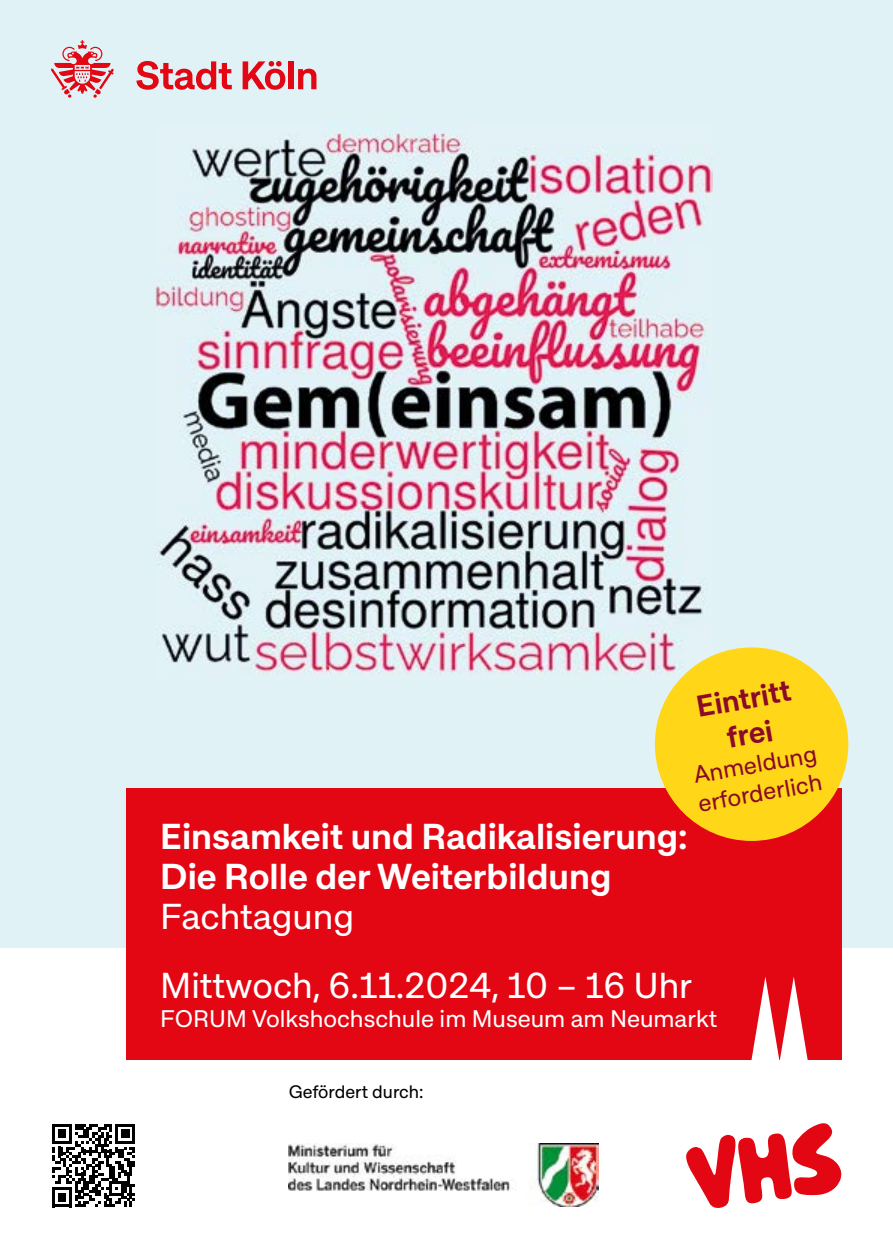
<style>
.page{position:relative;width:893px;height:1259px;background:#fff}
.page>*{position:absolute;margin:0;border:0;box-sizing:border-box;transform-origin:0 0}
.t1{font:600 36px/39.6px "Approach Koeln";color:#fff}
.t2{font:36px/69.3px "Approach Koeln";color:#fff}
.t3{font:600 30px/36px "Approach Koeln";color:#8b0a28;text-align:center}
.t4{font:24px "Approach Koeln";color:#fff}
.t5{font:24px/28.8px "Approach Koeln";color:#8b0a28}
.t6{font:18px "Approach Koeln";color:#000}
</style>
<div class="page">
<div style="left:0;top:0;width:893px;height:947px;background:#e1f2f7"></div>
<img style="left:155px;top:122px;width:557px;height:552px">
<svg style="left:686px;top:1123px;width:156px;height:85px"></svg>
<svg style="left:51px;top:40px;width:63px;height:58px"></svg>
<svg style="left:136px;top:61px;width:96px;height:29px"></svg>
<svg style="left:243px;top:61px;width:42px;height:29px"></svg>
<div style="left:289px;top:61px;width:5px;height:28px;background:#e30613"></div>
<svg style="left:298px;top:69px;width:18px;height:20px"></svg>
<div style="left:126px;top:788px;width:716px;height:272px;background:#e30613"></div>
<svg style="left:52px;top:1124px;width:83px;height:83px"></svg>
<div style="left:655px;top:647px;width:193px;height:194px;background:#ffd618;border-radius:50%"></div>
<img style="left:289px;top:1143px;width:309px;height:63px">
<svg style="left:751px;top:977px;width:57px;height:83px"></svg>
<p class="t3" style="left:693px;top:688px;width:97px;rotate:-10deg">Eintritt frei</p>
<p class="t5" style="left:691px;top:760px;width:127px;rotate:-10deg">Anmeldung erforderlich</p>
<p class="t1" style="left:160px;top:816px;width:529px">Einsamkeit und Radikalisierung:<br>Die Rolle der Weiterbildung</p>
<p class="t2" style="left:160px;top:880px;width:533px">Fachtagung<br>Mittwoch, 6.11.2024, 10 – 16 Uhr</p>
<p class="t4" style="left:160px;top:1003px;width:558px">FORUM Volkshochschule im Museum am Neumarkt</p>
<p class="t6" style="left:289px;top:1080px;width:136px">Gefördert durch:</p>
</div>
